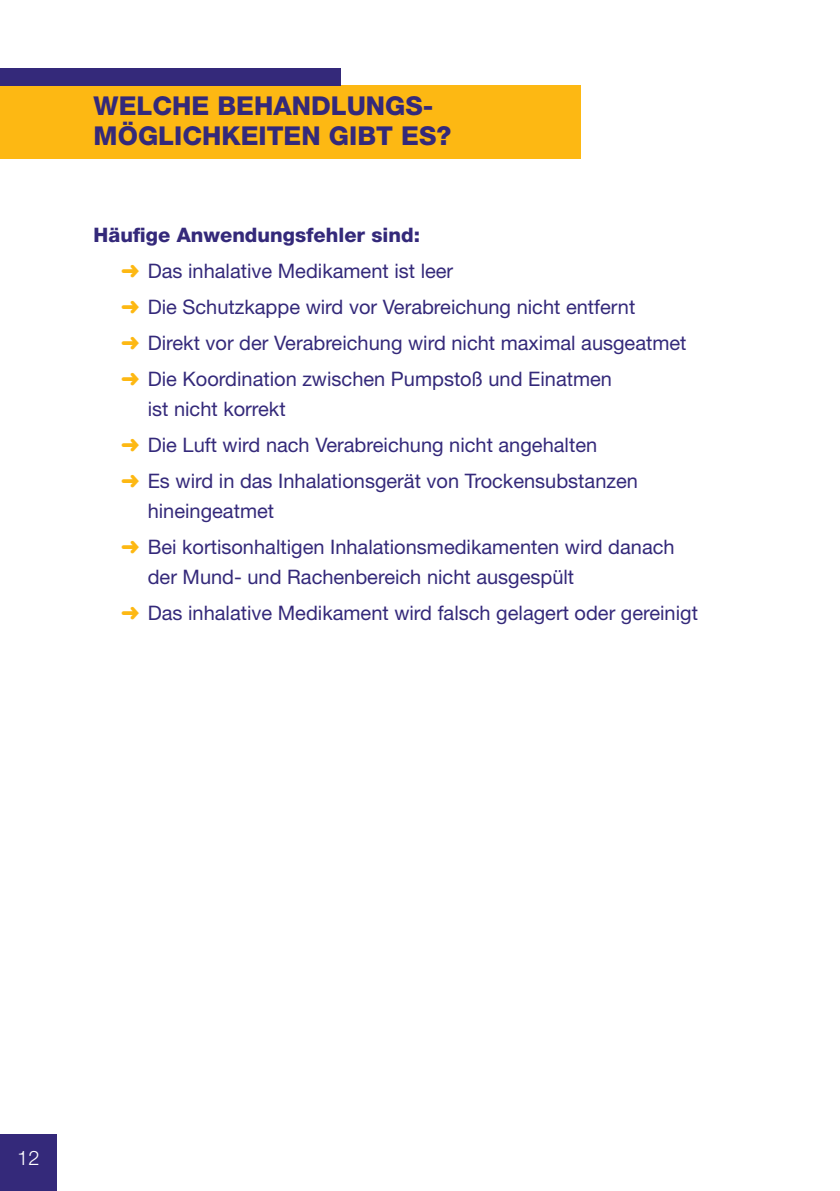
<style>
.page{position:relative;width:840px;height:1191px;background:#fff}
.page>*{position:absolute;margin:0;border:0;box-sizing:border-box;transform-origin:0 0}
.t1{font:800 26px/30px "Helvetica Neue";color:#34297a}
.t2{font:20px/36px "Helvetica Neue";color:#34297a}
.t3{font:300 20px "Helvetica Neue";color:#fff}
.s1{font-weight:800}
.s2{color:#fdb813}
</style>
<div class="page">
<div style="left:0;top:1134px;width:57px;height:57px;background:#34297a"></div>
<div style="left:0;top:85px;width:580px;height:74px;background:#fdb813"></div>
<div style="left:0;top:68px;width:340px;height:17px;background:#34297a"></div>
<h1 class="t1" style="left:94px;top:93px;width:359px">WELCHE BEHANDLUNGS -<br>MÖGLICHKEITEN GIBT ES?</h1>
<p class="t2" style="left:121px;top:219px;width:566px;text-indent:-27px"><span class="s1">Häufige Anwendungsfehler sind:<br></span><span class="s2">➜</span> Das inhalative Medikament ist leer<br><span class="s2">➜</span> Die Schutzkappe wird vor Verabreichung nicht entfernt<br><span class="s2">➜</span> Direkt vor der Verabreichung wird nicht maximal ausgeatmet <span class="s2">➜</span> Die Koordination zwischen Pumpstoß und Einatmen</p>
<p class="t2" style="left:121px;top:393px;width:518px;text-indent:27px">ist nicht korrekt<br><span class="s2">➜</span> Die Luft wird nach Verabreichung nicht angehalten<br><span class="s2">➜</span> Es wird in das Inhalationsgerät von Trockensubstanzen</p>
<p class="t2" style="left:121px;top:495px;width:554px;text-indent:27px">hineingeatmet<br><span class="s2">➜</span> Bei kortisonhaltigen Inhalationsmedikamenten wird danach</p>
<p class="t2" style="left:121px;top:561px;width:578px;text-indent:27px">der Mund- und Rachenbereich nicht ausgespült<br><span class="s2">➜</span> Das inhalative Medikament wird falsch gelagert oder gereinigt</p>
<p class="t3" style="left:17px;top:1150px;width:24px">12</p>
</div>
